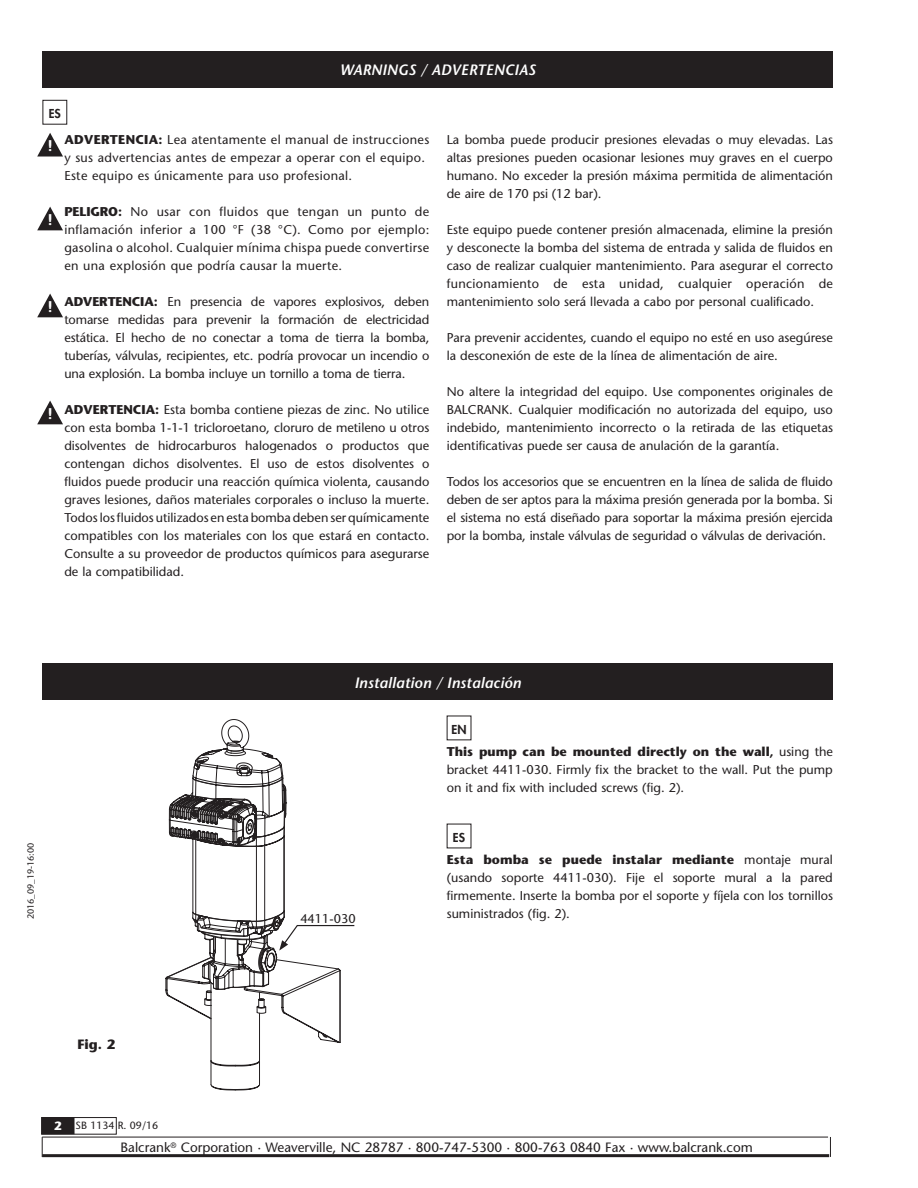
<style>
.page{position:relative;width:918px;height:1188px;background:#fff}
.page>*{position:absolute;margin:0;border:0;box-sizing:border-box;transform-origin:0 0}
.t1{font:italic 600 15px "Stone Sans";letter-spacing:.01em;color:#fff}
.t2{font:600 14.7px "Stone Sans";color:#fff;scale:1.11 1}
.t3{font:13.5px "Stone Sans";color:#231f20}
.t4{font:700 13.5px "Stone Sans";color:#231f20}
.t5{font:12.75px/18px "Stone Sans";color:#231f20;text-align:justify}
.t6{font:12.75px/18px "Stone Sans";letter-spacing:.025em;color:#231f20}
.t7{font:800 12px "Futura";color:#231f20}
.t8{font:10.5px "Stone Sans";color:#231f20}
.t9{font:9px "Stone Sans";color:#231f20}
.s1{font-weight:700}
.s2{font-weight:700;font-size:12px;color:#fff}
</style>
<div class="page">
<div style="left:41px;top:1117px;width:34px;height:17px;background:#231f20"></div>
<div style="left:41px;top:1117px;width:75px;height:17px;border:1px solid #231f20"></div>
<hr style="left:42px;top:1154px;width:787px;height:3px;background:#231f20">
<hr style="left:42px;top:1137px;width:786px;height:1px;background:#231f20">
<svg style="left:830px;top:1137px;width:1px;height:20px"></svg>
<svg style="left:42px;top:1137px;width:1px;height:20px"></svg>
<div style="left:43px;top:51px;width:790px;height:36px;background:#231f20"></div>
<div style="left:43px;top:664px;width:790px;height:36px;background:#231f20"></div>
<svg style="left:234px;top:1060px;width:26px;height:31px"></svg>
<hr style="left:211px;top:1005px;width:1px;height:55px;background:#231f20">
<hr style="left:259px;top:1013px;width:1px;height:47px;background:#231f20">
<svg style="left:165px;top:719px;width:190px;height:324px"></svg>
<svg style="left:37px;top:133px;width:26px;height:24px"></svg>
<svg style="left:37px;top:207px;width:26px;height:23px"></svg>
<svg style="left:37px;top:294px;width:26px;height:23px"></svg>
<svg style="left:37px;top:401px;width:26px;height:23px"></svg>
<p class="t7" style="left:49px;top:106px;width:14px">ES</p>
<p class="t1" style="left:340px;top:61px;width:197px">WARNINGS / ADVERTENCIAS</p>
<p class="t2" style="left:48px;top:137px;width:6px">!</p>
<p class="t2" style="left:48px;top:211px;width:6px">!</p>
<p class="t2" style="left:48px;top:298px;width:6px">!</p>
<p class="t2" style="left:48px;top:405px;width:6px">!</p>
<p class="t6" style="left:64px;top:131px;width:366px"><span class="s1">ADVERTENCIA:</span> Lea atentamente el manual de instrucciones y sus advertencias antes de empezar a operar con el equipo.<br>Este equipo es únicamente para uso profesional.</p>
<p class="t5" style="left:64px;top:203px;width:367px"><span class="s1">PELIGRO:</span> No usar con fluidos que tengan un punto de inflamación inferior a 100 °F (38 °C). Como por ejemplo: gasolina o alcohol. Cualquier mínima chispa puede convertirse en una explosión que podría causar la muerte.</p>
<p class="t5" style="left:64px;top:293px;width:367px"><span class="s1">ADVERTENCIA:</span> En presencia de vapores explosivos, deben tomarse medidas para prevenir la formación de electricidad estática. El hecho de no conectar a toma de tierra la bomba, tuberías, válvulas, recipientes, etc. podría provocar un incendio o una explosión. La bomba incluye un tornillo a toma de tierra.</p>
<p class="t5" style="left:64px;top:401px;width:367px"><span class="s1">ADVERTENCIA:</span> Esta bomba contiene piezas de zinc. No utilice con esta bomba 1-1-1 tricloroetano, cloruro de metileno u otros disolventes de hidrocarburos halogenados o productos que contengan dichos disolventes. El uso de estos disolventes o fluidos puede producir una reacción química violenta, causando graves lesiones, daños materiales corporales o incluso la muerte.<br>Todos los fluidos utilizados en esta bomba deben ser químicamente compatibles con los materiales con los que estará en contacto.<br>Consulte a su proveedor de productos químicos para asegurarse de la compatibilidad.</p>
<p class="t5" style="left:447px;top:131px;width:388px">La bomba puede producir presiones elevadas o muy elevadas. Las altas presiones pueden ocasionar lesiones muy graves en el cuerpo humano. No exceder la presión máxima permitida de alimentación de aire de 170 psi (12 bar).</p>
<p class="t5" style="left:447px;top:221px;width:388px">Este equipo puede contener presión almacenada, elimine la presión y desconecte la bomba del sistema de entrada y salida de fluidos en caso de realizar cualquier mantenimiento. Para asegurar el correcto funcionamiento de esta unidad, cualquier operación de mantenimiento solo será llevada a cabo por personal cualificado.</p>
<p class="t5" style="left:447px;top:329px;width:388px">Para prevenir accidentes, cuando el equipo no esté en uso asegúrese la desconexión de este de la línea de alimentación de aire.</p>
<p class="t5" style="left:447px;top:383px;width:388px">No altere la integridad del equipo. Use componentes originales de BALCRANK. Cualquier modificación no autorizada del equipo, uso indebido, mantenimiento incorrecto o la retirada de las etiquetas identificativas puede ser causa de anulación de la garantía.</p>
<p class="t5" style="left:447px;top:473px;width:388px">Todos los accesorios que se encuentren en la línea de salida de fluido deben de ser aptos para la máxima presión generada por la bomba. Si el sistema no está diseñado para soportar la máxima presión ejercida por la bomba, instale válvulas de seguridad o válvulas de derivación.</p>
<p class="t9" style="left:25px;top:919px;width:78px;rotate:-90deg">2016_09_19-16:00</p>
<p class="t1" style="left:354px;top:673px;width:168px">Installation / Instalación</p>
<p class="t7" style="left:452px;top:721px;width:16px">EN</p>
<p class="t5" style="left:300px;top:910px;width:57px">4411-030</p>
<p class="t5" style="left:447px;top:743px;width:388px"><span class="s1">This pump can be mounted directly on the wall,</span> using the bracket 4411-030. Firmly fix the bracket to the wall. Put the pump on it and fix with included screws (fig. 2).</p>
<p class="t7" style="left:453px;top:829px;width:14px">ES</p>
<p class="t5" style="left:447px;top:851px;width:388px"><span class="s1">Esta bomba se puede instalar mediante</span> montaje mural (usando soporte 4411-030). Fije el soporte mural a la pared firmemente. Inserte la bomba por el soporte y fíjela con los tornillos suministrados (fig. 2).</p>
<p class="t4" style="left:78px;top:1036px;width:39px">Fig. 2</p>
<p class="t8" style="left:54px;top:1120px;width:105px"><span class="s2">2</span> SB 1134 R. 09/16</p>
<p class="t3" style="left:121px;top:1139px;width:634px">Balcrank<sup>®</sup> Corporation · Weaverville, NC 28787 · 800-747-5300 · 800-763 0840 Fax · www.balcrank.com</p>
</div>
